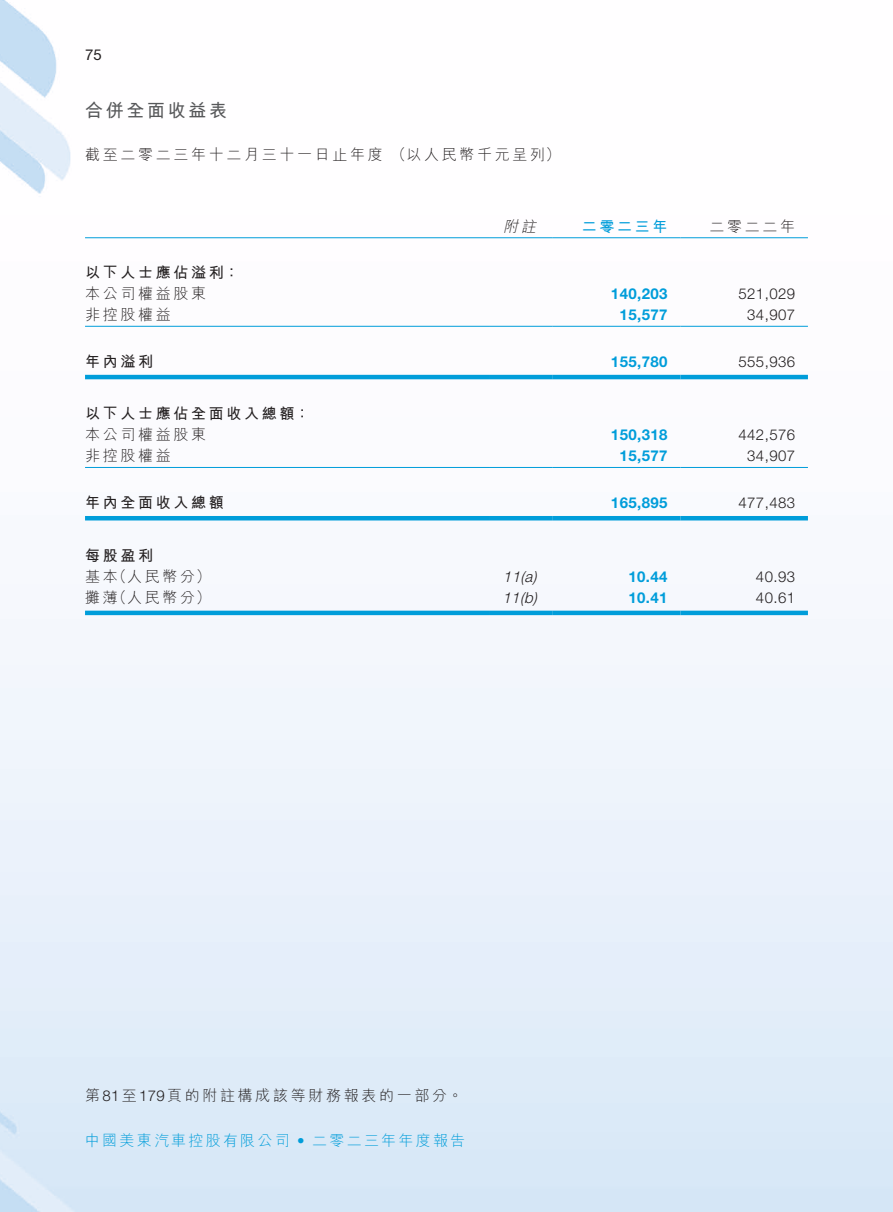
<style>
.page{position:relative;width:893px;height:1212px;background:#fff}
.page>*{position:absolute;margin:0;border:0;box-sizing:border-box;transform-origin:0 0}
.t1{font:700 18px "M Hei HK";letter-spacing:.15em;color:#57585a}
._00_Body_text{font:300 15px "M Hei HK";letter-spacing:.18em;color:#231f20}
._50_Table_Body{font:300 15px "Helvetica Neue LT Std";letter-spacing:.03em;color:#231f20}
._50_Table_Body-2{font:700 15px "Helvetica Neue LT Std";letter-spacing:.03em;color:#009dda}
._50_Table_Body-3{font:300 15px "M Hei HK";letter-spacing:.18em;color:#231f20}
._50_Table_Body-4{font:700 15px "M Hei HK";letter-spacing:.18em;color:#231f20}
.t2{font:300 15px "M Hei HK";letter-spacing:.15em;color:#009dda}
._50_Table_Body-5{font:italic 300 15px "Helvetica Neue LT Std";color:#231f20}
._50_Table_Body-6{font:700 15px "M Hei HK";letter-spacing:.18em;color:#009dda}
.t3{font:15px "Helvetica Neue LT Std";color:#231f20}
._50_Table_Body-7{font:italic 300 15px "M Hei HK";color:#231f20}
.t4{font:300 15px "Helvetica Neue LT Std";color:#009dda}
.s1{font-family:"Helvetica Neue LT Std"}
</style>
<div class="page">
<hr style="left:85px;top:237px;width:404px;height:1px;background:#009dda">
<hr style="left:489px;top:237px;width:64px;height:1px;background:#009dda">
<hr style="left:553px;top:237px;width:127px;height:1px;background:#009dda">
<hr style="left:680px;top:237px;width:128px;height:1px;background:#009dda">
<hr style="left:85px;top:326px;width:404px;height:1px;background:#009dda">
<hr style="left:489px;top:326px;width:64px;height:1px;background:#009dda">
<hr style="left:553px;top:326px;width:127px;height:1px;background:#009dda">
<hr style="left:680px;top:326px;width:128px;height:1px;background:#009dda">
<hr style="left:85px;top:375px;width:404px;height:4px;background:#009dda">
<hr style="left:489px;top:375px;width:64px;height:4px;background:#009dda">
<hr style="left:553px;top:375px;width:127px;height:4px;background:#009dda">
<hr style="left:680px;top:375px;width:128px;height:4px;background:#009dda">
<hr style="left:85px;top:467px;width:404px;height:1px;background:#009dda">
<hr style="left:489px;top:467px;width:64px;height:1px;background:#009dda">
<hr style="left:553px;top:467px;width:127px;height:1px;background:#009dda">
<hr style="left:680px;top:467px;width:128px;height:1px;background:#009dda">
<hr style="left:85px;top:516px;width:404px;height:4px;background:#009dda">
<hr style="left:489px;top:516px;width:64px;height:4px;background:#009dda">
<hr style="left:553px;top:516px;width:127px;height:4px;background:#009dda">
<hr style="left:680px;top:516px;width:128px;height:4px;background:#009dda">
<hr style="left:85px;top:611px;width:404px;height:4px;background:#009dda">
<hr style="left:489px;top:611px;width:64px;height:4px;background:#009dda">
<hr style="left:553px;top:611px;width:127px;height:4px;background:#009dda">
<hr style="left:680px;top:611px;width:128px;height:4px;background:#009dda">
<p class="t3" style="left:85px;top:46px;width:18px">75</p>
<p class="t1" style="left:85px;top:97px;width:144px">合併全面收益表</p>
<p class="_00_Body_text" style="left:85px;top:147px;width:299px">截至二零二三年十二月三十一日止年度</p>
<p class="_00_Body_text" style="left:391px;top:147px;width:171px">（以人民幣千元呈列(</p>
<p class="_50_Table_Body-7" style="left:503px;top:219px;width:38px">附註</p>
<p class="_50_Table_Body-6" style="left:582px;top:215px;width:87px">二零二三年</p>
<p class="_50_Table_Body-3" style="left:709px;top:219px;width:87px">二零二二年</p>
<p class="_50_Table_Body-4" style="left:85px;top:262px;width:156px">以下人士應佔溢利：</p>
<p class="_50_Table_Body-3" style="left:85px;top:286px;width:123px">本公司權益股東</p>
<p class="_50_Table_Body-2" style="left:611px;top:285px;width:58px">140,203</p>
<p class="_50_Table_Body" style="left:738px;top:285px;width:58px">521,029</p>
<p class="_50_Table_Body-3" style="left:85px;top:307px;width:87px">非控股權益</p>
<p class="_50_Table_Body-2" style="left:620px;top:306px;width:49px">15,577</p>
<p class="_50_Table_Body" style="left:747px;top:306px;width:49px">34,907</p>
<p class="_50_Table_Body-4" style="left:85px;top:350px;width:70px">年內溢利</p>
<p class="_50_Table_Body-4" style="left:85px;top:403px;width:226px">以下人士應佔全面收入總額：</p>
<p class="_50_Table_Body-2" style="left:611px;top:352px;width:58px">155,780</p>
<p class="_50_Table_Body" style="left:738px;top:352px;width:58px">555,936</p>
<p class="_50_Table_Body-3" style="left:85px;top:427px;width:123px">本公司權益股東</p>
<p class="_50_Table_Body-2" style="left:611px;top:426px;width:58px">150,318</p>
<p class="_50_Table_Body" style="left:738px;top:426px;width:58px">442,576</p>
<p class="_50_Table_Body-3" style="left:85px;top:448px;width:87px">非控股權益</p>
<p class="_50_Table_Body-2" style="left:620px;top:447px;width:49px">15,577</p>
<p class="_50_Table_Body" style="left:747px;top:447px;width:49px">34,907</p>
<p class="_50_Table_Body-4" style="left:85px;top:491px;width:140px">年內全面收入總額</p>
<p class="_50_Table_Body-4" style="left:85px;top:544px;width:70px">每股盈利</p>
<p class="_50_Table_Body-2" style="left:611px;top:493px;width:58px">165,895</p>
<p class="_50_Table_Body" style="left:738px;top:493px;width:58px">477,483</p>
<p class="_50_Table_Body-3" style="left:112px;top:568px;width:100px">（人民幣分）</p>
<p class="_50_Table_Body-3" style="left:85px;top:568px;width:34px">基本</p>
<p class="_50_Table_Body-5" style="left:520px;top:567px;width:17px">(a(</p>
<p class="_50_Table_Body-5" style="left:503px;top:567px;width:23px">11</p>
<p class="_50_Table_Body-2" style="left:628px;top:567px;width:41px">10.44</p>
<p class="_50_Table_Body" style="left:756px;top:567px;width:41px">40.93</p>
<p class="_50_Table_Body-3" style="left:112px;top:589px;width:100px">（人民幣分）</p>
<p class="_50_Table_Body-3" style="left:85px;top:589px;width:34px">攤薄</p>
<p class="_50_Table_Body-5" style="left:520px;top:588px;width:18px">b(</p>
<p class="_50_Table_Body-5" style="left:533px;top:588px;width:5px">(</p>
<p class="_50_Table_Body-5" style="left:502px;top:588px;width:23px">11</p>
<p class="_50_Table_Body-2" style="left:628px;top:588px;width:41px">10.41</p>
<p class="_50_Table_Body" style="left:756px;top:588px;width:41px">40.61</p>
<p class="_00_Body_text" style="left:85px;top:1087px;width:379px">第<span class="s1">81</span>至<span class="s1">179</span>頁的附註構成該等財務報表的一部分。</p>
<p class="t2" style="left:85px;top:1133px;width:206px">中國美東汽車控股有限公司</p>
<p class="t4" style="left:297px;top:1131px;width:9px">•</p>
<p class="t2" style="left:312px;top:1133px;width:154px">二零二三年年度報告</p>
</div>
